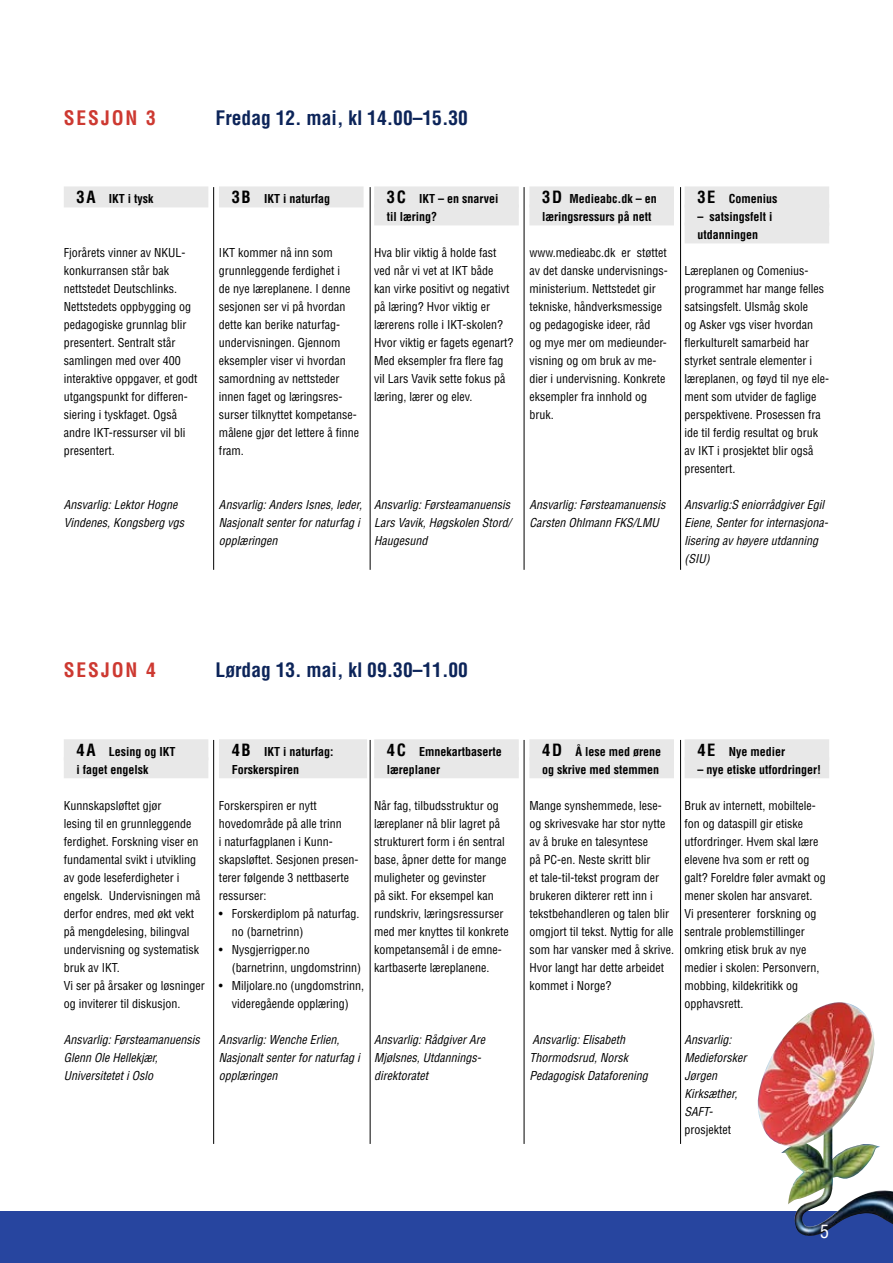
<style>
.page{position:relative;width:893px;height:1263px;background:#fff}
.page>*{position:absolute;margin:0;border:0;box-sizing:border-box;transform-origin:0 0}
.t1{font:700 condensed 19.5px "Helvetica LT Std";color:#0c2459}
.t2{font:700 condensed 19.5px "Helvetica LT Std";letter-spacing:.1em;color:#cd3931}
.t3{font:condensed 18px "Helvetica LT Std";color:#fff}
.t4{font:condensed 12px/18px "Helvetica LT Std";color:#000}
.t5{font:italic condensed 12px/18px "Helvetica LT Std";color:#000}
.t6{font:700 condensed 12px/18px "Helvetica LT Std";color:#000}
.s1{font-size:16.5px}
</style>
<div class="page">
<div style="left:0;top:1212px;width:893px;height:51px;background:#27459f"></div>
<img style="left:756px;top:1002px;width:137px;height:234px">
<hr style="left:213px;top:187px;width:1px;height:383px;background:#000">
<hr style="left:370px;top:187px;width:1px;height:383px;background:#000">
<hr style="left:524px;top:187px;width:1px;height:383px;background:#000">
<hr style="left:680px;top:187px;width:1px;height:383px;background:#000">
<hr style="left:213px;top:740px;width:1px;height:404px;background:#000">
<hr style="left:370px;top:740px;width:1px;height:404px;background:#000">
<hr style="left:524px;top:740px;width:1px;height:404px;background:#000">
<hr style="left:680px;top:740px;width:1px;height:404px;background:#000">
<div style="left:64px;top:186px;width:144px;height:21px;background:#e8e8e8"></div>
<div style="left:219px;top:186px;width:145px;height:21px;background:#e8e8e8"></div>
<div style="left:374px;top:186px;width:145px;height:21px;background:#e8e8e8"></div>
<div style="left:374px;top:204px;width:145px;height:21px;background:#e8e8e8"></div>
<div style="left:529px;top:186px;width:145px;height:21px;background:#e8e8e8"></div>
<div style="left:529px;top:204px;width:145px;height:21px;background:#e8e8e8"></div>
<div style="left:685px;top:186px;width:144px;height:21px;background:#e8e8e8"></div>
<div style="left:685px;top:204px;width:144px;height:21px;background:#e8e8e8"></div>
<div style="left:685px;top:222px;width:144px;height:21px;background:#e8e8e8"></div>
<div style="left:64px;top:739px;width:144px;height:21px;background:#e8e8e8"></div>
<div style="left:64px;top:757px;width:144px;height:21px;background:#e8e8e8"></div>
<div style="left:219px;top:739px;width:148px;height:21px;background:#e8e8e8"></div>
<div style="left:219px;top:757px;width:148px;height:21px;background:#e8e8e8"></div>
<div style="left:374px;top:739px;width:145px;height:21px;background:#e8e8e8"></div>
<div style="left:374px;top:757px;width:145px;height:21px;background:#e8e8e8"></div>
<div style="left:529px;top:739px;width:145px;height:21px;background:#e8e8e8"></div>
<div style="left:529px;top:757px;width:145px;height:21px;background:#e8e8e8"></div>
<div style="left:685px;top:739px;width:144px;height:21px;background:#e8e8e8"></div>
<div style="left:685px;top:757px;width:144px;height:21px;background:#e8e8e8"></div>
<h1 class="t2" style="left:64px;top:105px;width:94px">Sesjon 3</h1>
<h1 class="t1" style="left:216px;top:105px;width:254px">Fredag 12. mai, kl 14.00–15.30</h1>
<p class="t6" style="left:77px;top:190px;width:78px"><span class="s1">3A</span> IKT i tysk</p>
<p class="t4" style="left:64px;top:244px;width:135px">Fjorårets vinner av NKUL&shy;konkurransen står bak nett--stedet Deutschlinks.<br>Nettstedets oppbygging og pedagogiske grunnlag blir presentert. Sentralt står samlingen med over 400 interaktive oppgaver, et godt utgangspunkt for differen&shy;siering i tyskfaget. Også andre IKT-ressurser vil bli presentert.</p>
<p class="t5" style="left:64px;top:496px;width:122px">Ansvarlig: Lektor Hogne<br>Vindenes, Kongsberg vgs</p>
<p class="t6" style="left:232px;top:190px;width:100px"><span class="s1">3B</span> IKT i naturfag</p>
<p class="t4" style="left:219px;top:244px;width:142px">IKT kommer nå inn som grunnleggende ferdighet i<br>de nye læreplanene. I denne sesjonen ser vi på hvordan dette kan berike naturfag&shy;undervisningen. Gjennom eksempler viser vi hvordan samordning av nettsteder innen faget og læringsres&shy;surser tilknyttet kompetanse&shy;målene gjør det lettere å finne fram.</p>
<p class="t6" style="left:387px;top:190px;width:113px"><span class="s1">3C</span> IKT – en snarvei til læring?</p>
<p class="t4" style="left:374px;top:244px;width:141px">Hva blir viktig å holde fast ved når vi vet at IKT både<br>kan virke positivt og negativt på læring? Hvor viktig er lærerens rolle i IKT-skolen?<br>Hvor viktig er fagets egenart?<br>Med eksempler fra flere fag vil Lars Vavik sette fokus på læring, lærer og elev.</p>
<p class="t6" style="left:542px;top:190px;width:116px"><span class="s1">3D</span> Medieabc.dk – en lærings-ressurs på nett</p>
<p class="t4" style="left:529px;top:244px;width:139px">www.medieabc.dk er støttet av det danske undervisnings&shy;ministerium. Nettstedet gir tekniske, håndverksmessige og pedagogiske ideer, råd<br>og mye mer om medieunder&shy;visning og om bruk av me&shy;dier i undervisning. Konkrete eksempler fra innhold og bruk.</p>
<p class="t5" style="left:219px;top:496px;width:145px">Ansvarlig: Anders Isnes, leder,<br>Nasjonalt senter for naturfag i opplæringen</p>
<p class="t5" style="left:374px;top:496px;width:139px;text-align:justify">Ansvarlig: Førsteamanuensis Lars Vavik, Høgskolen Stord/ Haugesund</p>
<p class="t5" style="left:529px;top:496px;width:137px">Ansvarlig: Førsteamanuensis<br>Carsten Ohlmann FKS/LMU</p>
<p class="t6" style="left:697px;top:190px;width:82px"><span class="s1">3E</span> Comenius</p>
<p class="t6" style="left:697px;top:208px;width:76px">– satsingsfelt i utdanningen</p>
<p class="t4" style="left:685px;top:262px;width:146px">Læreplanen og Comenius&shy;programmet har mange felles satsingsfelt. Ulsmåg skole<br>og Asker vgs viser hvordan flerkulturelt samarbeid har styrket sentrale elementer i læreplanen, og føyd til nye ele&shy;ment som utvider de faglige perspektivene. Prosessen fra ide til ferdig resultat og bruk av IKT i prosjektet blir også presentert.</p>
<p class="t5" style="left:685px;top:496px;width:145px">Ansvarlig:S eniorrådgiver Egil<br>Eiene, Senter for internasjona&shy;lisering av høyere utdanning (SIU)</p>
<h1 class="t2" style="left:64px;top:658px;width:94px">Sesjon 4</h1>
<h1 class="t1" style="left:216px;top:658px;width:254px">Lørdag 13. mai, kl 09.30–11.00</h1>
<p class="t6" style="left:77px;top:742px;width:100px"><span class="s1">4A</span> Lesing og IKT i faget engelsk</p>
<p class="t4" style="left:64px;top:797px;width:142px">Kunnskapsløftet gjør<br>lesing til en grunnleggende ferdighet. Forskning viser en funda-mental svikt i utvikling av gode leseferdigheter i engelsk. Undervisningen må derfor endres, med økt vekt på mengdelesing, bilingval undervisning og systematisk bruk av IKT.<br>Vi ser på årsaker og løsninger og inviterer til diskusjon.</p>
<p class="t5" style="left:64px;top:1031px;width:137px">Ansvarlig: Førsteamanuensis<br>Glenn Ole Hellekjær,<br>Universitetet i Oslo</p>
<p class="t6" style="left:232px;top:742px;width:103px"><span class="s1">4B</span> IKT i naturfag:<br>Forskerspiren</p>
<p class="t4" style="left:219px;top:797px;width:141px">Forskerspiren er nytt hovedområde på alle trinn<br>i naturfagplanen i Kunn&shy;skapsløftet. Sesjonen presen&shy;terer følgende 3 nettbaserte ressurser:</p>
<p class="t4" style="left:232px;top:905px;width:129px;text-indent:-13px">• Forskerdiplom på naturfag. no (barnetrinn)</p>
<p class="t4" style="left:232px;top:941px;width:131px;text-indent:-13px">• Nysgjerrigper.no (barnetrinn, ungdomstrinn)</p>
<p class="t4" style="left:219px;top:977px;width:147px;text-align:center">• Miljolare.no (ungdomstrinn, videregående opplæring)</p>
<p class="t5" style="left:219px;top:1031px;width:142px">Ansvarlig: Wenche Erlien,<br>Nasjonalt senter for naturfag i opplæringen</p>
<p class="t6" style="left:387px;top:742px;width:116px"><span class="s1">4C</span> Emnekartbaserte læreplaner</p>
<p class="t4" style="left:374px;top:797px;width:136px">Når fag, tilbudsstruktur og læreplaner nå blir lagret på strukturert form i én sentral base, åpner dette for mange muligheter og gevinster<br>på sikt. For eksempel kan rundskriv, læringsressurser med mer knyttes til konkrete kompetansemål i de emne&shy;kartbaserte læreplanene.</p>
<p class="t5" style="left:374px;top:1031px;width:112px">Ansvarlig: Rådgiver Are<br>Mjølsnes, Utdannings&shy;direktoratet</p>
<p class="t6" style="left:542px;top:742px;width:120px"><span class="s1">4D</span> Å lese med ørene og skrive med stemmen</p>
<p class="t4" style="left:529px;top:797px;width:146px">Mange synshemmede, lese&shy;og skrivesvake har stor nytte av å bruke en talesyntese<br>på PC-en. Neste skritt blir<br>et tale-til-tekst program der brukeren dikterer rett inn i tekstbehandleren og talen blir omgjort til tekst. Nyttig for alle som har vansker med å skrive.<br>Hvor langt har dette arbeidet kommet i Norge?</p>
<p class="t5" style="left:529px;top:1031px;width:120px">Ansvarlig: Elisabeth<br>Thormodsrud, Norsk<br>Pedagogisk Dataforening</p>
<p class="t6" style="left:697px;top:742px;width:89px"><span class="s1">4E</span> Nye medier</p>
<p class="t6" style="left:697px;top:760px;width:125px">– nye etiske utfordringer!</p>
<p class="t4" style="left:685px;top:797px;width:143px">Bruk av internett, mobiltele&shy;fon og dataspill gir etiske utfordringer. Hvem skal lære elevene hva som er rett og galt? Foreldre føler avmakt og mener skolen har ansvaret.<br>Vi presenterer forskning og sentrale problemstillinger omkring etisk bruk av nye medier i skolen: Personvern, mobbing, kildekritikk og opphavsrett.</p>
<p class="t5" style="left:685px;top:1031px;width:63px">Ansvarlig:<br>Medieforsker<br>Jørgen<br>Kirksæther,<br>SAFT-</p>
<p class="t4" style="left:685px;top:1121px;width:48px">prosjektet</p>
<h2 class="t3" style="left:820px;top:1220px;width:10px">5</h2>
</div>
